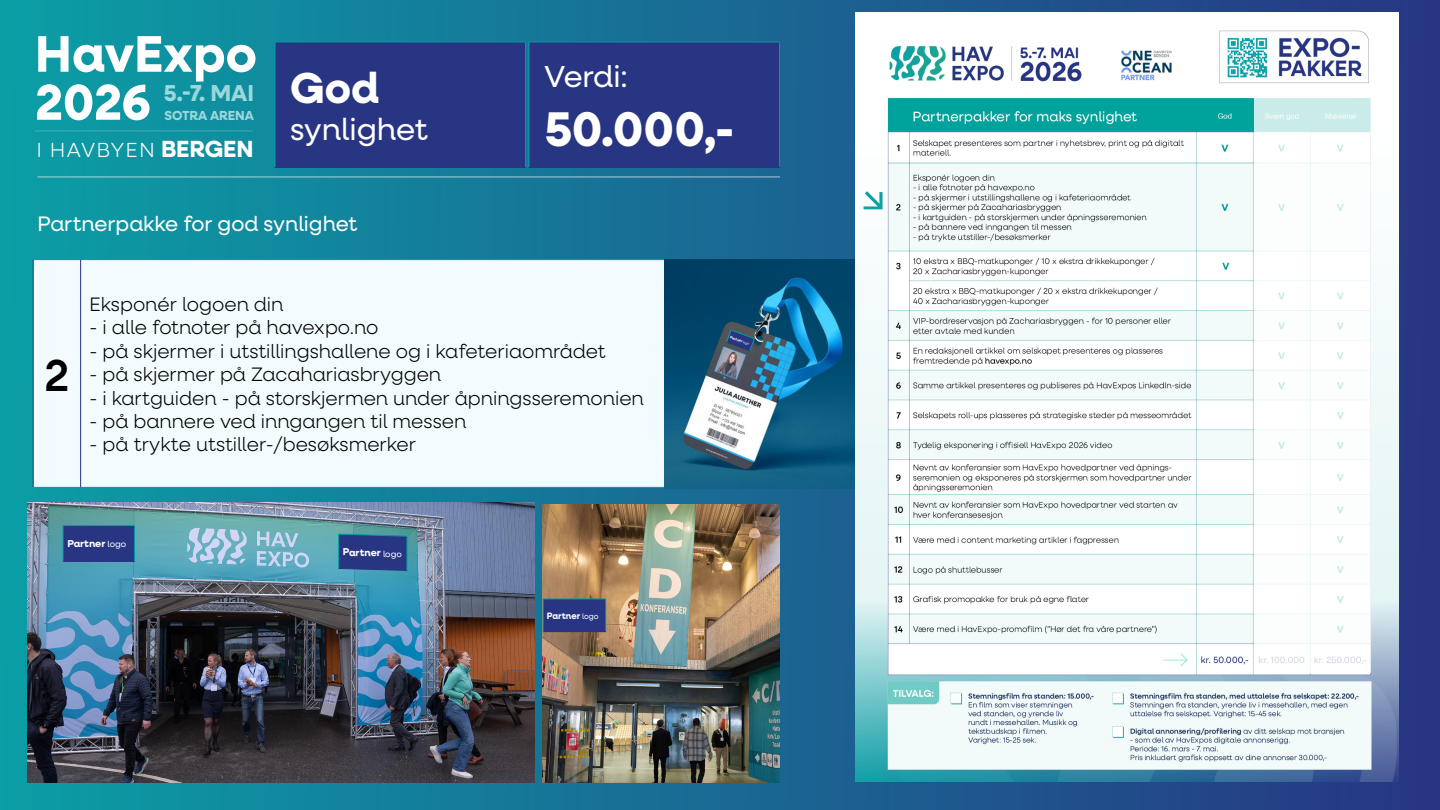
<style>
.page{position:relative;width:1440px;height:810px;background:#fff}
.page>*{position:absolute;margin:0;border:0;box-sizing:border-box;transform-origin:0 0}
.t1{font:700 51.6px "Neulis Neue";color:#fff}
.t2{font:700 48.82px "Neulis Neue";color:#fff}
.t3{font:500 45px "Neulis Neue";color:#000}
.t4{font:700 43.5px "Neulis Neue";color:#fff}
.t5{font:30.9px "Neulis Neue";color:#fff}
.t6{font:30.45px "Neulis Neue";letter-spacing:-.015em;color:#fff}
.t7{font:700 23.1px "Neulis Neue";color:#9bd8db}
.t8{font:21.08px "Neulis Neue";color:#fff}
.t9{font:300 20.4px "Neulis Neue";letter-spacing:.08em;color:#fff}
.t10{font:300 19.5px "Neulis Neue";color:#000}
.t11{font:700 13.12px "Neulis Neue";color:#9bd8db}
.t12{font:700 10.12px "Neulis Neue";color:#fff}
.t13{font:700 9.23px "Neulis Neue";color:#fff;scale:.96 1}
.t14{font:700 3.68px "Neulis Neue";color:#fff;scale:.96 1}
.s1{font-size:50.62px;color:#fff}
.s2{font-weight:700;font-size:23.48px}
.s3{font-weight:400;font-size:8.7px}
.s4{font-weight:400;font-size:7.95px}
.s5{font-weight:400;font-size:3.15px}
</style>
<div class="page">
<div style="left:0;top:0;width:1440px;height:810px;background:linear-gradient(to right,#089ba3,#343f89)"></div>
<hr style="left:35px;top:129px;width:218px;height:2px;background:#fff">
<hr style="left:38px;top:175px;width:742px;height:2px;background:#fff">
<div style="left:275px;top:42px;width:251px;height:126px;background:#283583"></div>
<hr style="left:274px;top:41px;width:252px;height:1px;background:#009b9f">
<hr style="left:525px;top:42px;width:1px;height:125px;background:#009b9f">
<hr style="left:274px;top:167px;width:252px;height:1px;background:#283583">
<hr style="left:274px;top:42px;width:1px;height:125px;background:#0ba0a6">
<div style="left:529px;top:42px;width:251px;height:125px;background:#283583"></div>
<hr style="left:529px;top:41px;width:251px;height:1px;background:#009b9f">
<hr style="left:779px;top:42px;width:1px;height:125px;background:#009b9f">
<hr style="left:529px;top:167px;width:251px;height:1px;background:#283583">
<hr style="left:529px;top:42px;width:1px;height:125px;background:#0ba0a6">
<img style="left:855px;top:13px;width:543px;height:768px">
<div style="left:1254px;top:97px;width:117px;height:576px;background:#fff"></div>
<svg style="left:864px;top:191px;width:19px;height:18px"></svg>
<div style="left:34px;top:260px;width:631px;height:227px;background:#f2fbfd"></div>
<hr style="left:33px;top:259px;width:48px;height:1px;background:#009b9f">
<hr style="left:81px;top:259px;width:699px;height:1px;background:#009b9f">
<hr style="left:33px;top:487px;width:48px;height:1px;background:#009b9f">
<hr style="left:81px;top:487px;width:699px;height:1px;background:#009b9f">
<hr style="left:33px;top:260px;width:1px;height:227px;background:#283583">
<hr style="left:80px;top:260px;width:1px;height:227px;background:#283583">
<img style="left:27px;top:502px;width:507px;height:281px">
<hr style="left:407px;top:536px;width:1px;height:34px;background:#009b9f">
<svg style="left:338px;top:534px;width:69px;height:37px;background:#283d86"></svg>
<hr style="left:338px;top:534px;width:1px;height:34px;background:#0ba0a6">
<div style="left:63px;top:526px;width:71px;height:35px;background:#283583"></div>
<hr style="left:63px;top:525px;width:72px;height:1px;background:#009b9f">
<hr style="left:134px;top:526px;width:1px;height:35px;background:#009b9f">
<hr style="left:63px;top:561px;width:72px;height:1px;background:#283583">
<hr style="left:63px;top:526px;width:1px;height:35px;background:#0ba0a6">
<img style="left:543px;top:504px;width:237px;height:279px">
<div style="left:543px;top:599px;width:63px;height:33px;background:#283583"></div>
<hr style="left:543px;top:599px;width:63px;height:1px;background:#009b9f">
<hr style="left:606px;top:599px;width:1px;height:33px;background:#009b9f">
<hr style="left:543px;top:599px;width:1px;height:33px;background:#0ba0a6">
<img style="left:665px;top:259px;width:190px;height:230px">
<svg style="left:726px;top:330px;width:28px;height:21px"></svg>
<h1 class="t1" style="left:35px;top:17px;width:224px">HavExpo</h1>
<p class="t7" style="left:35px;top:77px;width:221px"><span class="s1">2026</span> 5.-7. MAI</p>
<p class="t11" style="left:165px;top:106px;width:91px">SOTRA ARENA</p>
<p class="t9" style="left:37px;top:136px;width:218px">I HAVBYEN <span class="s2">BERGEN</span></p>
<h3 class="t4" style="left:290px;top:57px;width:90px">God</h3>
<h3 class="t5" style="left:290px;top:108px;width:139px">synlighet</h3>
<p class="t8" style="left:38px;top:209px;width:321px">Partnerpakke for god synlighet</p>
<h3 class="t6" style="left:544px;top:56px;width:85px">Verdi:</h3>
<h2 class="t2" style="left:544px;top:94px;width:192px">50.000,-</h2>
<h3 class="t3" style="left:44px;top:344px;width:27px">2</h3>
<p class="t10" style="left:90px;top:291px;width:195px">Eksponér logoen din</p>
<p class="t10" style="left:90px;top:314px;width:291px">- i alle fotnoter på havexpo.no</p>
<p class="t10" style="left:90px;top:338px;width:518px">- på skjermer i utstillingshallene og i kafeteriaområdet</p>
<p class="t10" style="left:90px;top:361px;width:353px">- på skjermer på Zacahariasbryggen</p>
<p class="t10" style="left:90px;top:385px;width:556px">- i kartguiden - på storskjermen under åpningsseremonien</p>
<p class="t10" style="left:90px;top:408px;width:378px">- på bannere ved inngangen til messen</p>
<p class="t10" style="left:90px;top:431px;width:328px">- på trykte utstiller-/besøksmerker</p>
<p class="t12" style="left:67px;top:537px;width:61px">Partner <span class="s3">logo</span></p>
<p class="t12" style="left:343px;top:545px;width:61px;rotate:2deg">Partner <span class="s3">logo</span></p>
<p class="t13" style="left:547px;top:609px;width:55px">Partner <span class="s4">logo</span></p>
<p class="t14" style="left:731px;top:334px;width:23px;rotate:20deg">Partner <span class="s5">logo</span></p>
</div>
